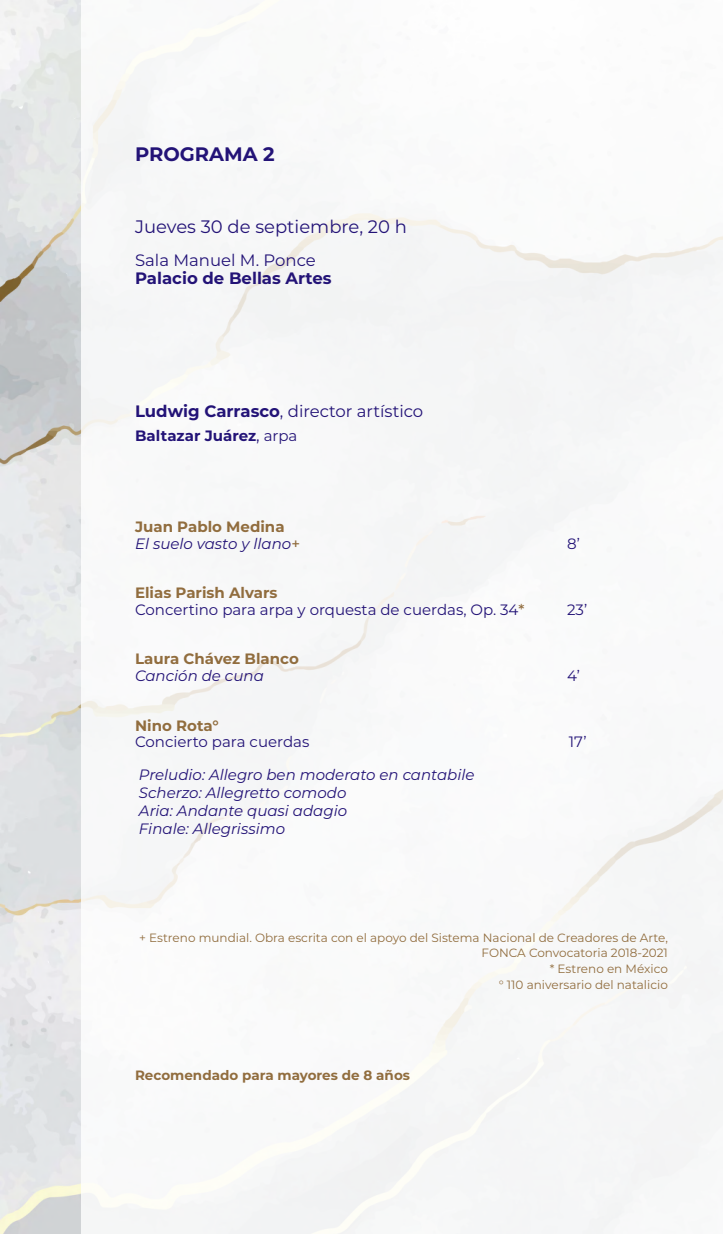
<style>
.page{position:relative;width:723px;height:1234px;background:#fff}
.page>*{position:absolute;margin:0;border:0;box-sizing:border-box;transform-origin:0 0}
.t1{font:700 19.5px "Montserrat";color:#231377}
.t2{font:18px "Montserrat";color:#231377}
.t3{font:16.5px "Montserrat";color:#231377}
.t4{font:700 16.5px "Montserrat";color:#231377}
.t5{font:italic 15px/18px "Montserrat";color:#231377}
.t6{font:15px/16.5px "Montserrat";color:#231377}
.t7{font:700 15px "Montserrat";color:#916d3e}
.t8{font:700 15px "Montserrat";color:#231377}
.t9{font:700 13.5px "Montserrat";color:#916d3e}
.t10{font:12px/15px "Montserrat";color:#916d3e;text-align:right}
.s1{font-weight:700}
.s2{font-weight:400;font-size:16.5px}
.s3{font-weight:400}
.s4{font-weight:700;font-style:normal;color:#916d3e}
.s5{font-weight:500;font-style:normal;color:#916d3e}
.s6{font-weight:700;color:#916d3e}
.s7{font-weight:500;color:#916d3e}
</style>
<div class="page">
<img style="left:0;top:0;width:81px;height:1233px">
<div style="left:81px;top:0;width:642px;height:1233px;background:#f8f8f9"></div>
<h1 class="t1" style="left:135px;top:140px;width:141px">PROGRAMA 2</h1>
<p class="t2" style="left:135px;top:214px;width:273px">Jueves 30 de septiembre, 20 h</p>
<p class="t3" style="left:135px;top:249px;width:182px">Sala Manuel M. Ponce</p>
<p class="t4" style="left:135px;top:266px;width:198px">Palacio de Bellas Artes</p>
<p class="t3" style="left:135px;top:399px;width:290px"><span class="s1">Ludwig Carrasco</span>, director artístico</p>
<p class="t8" style="left:135px;top:424px;width:164px">Baltazar Juárez<span class="s2">,</span> <span class="s3">arpa</span></p>
<p class="t5" style="left:135px;top:518px;width:167px;line-height:16.5px"><span class="s4">Juan Pablo Medina<br></span>El suelo vasto y llano<span class="s5">+</span></p>
<p class="t6" style="left:135px;top:584px;width:391px"><span class="s6">Elias Parish Alvars<br></span>Concertino para arpa y orquesta de cuerdas, Op. 34<span class="s7">*</span></p>
<p class="t6" style="left:567px;top:534px;width:14px">8’</p>
<p class="t6" style="left:567px;top:600px;width:22px">23’</p>
<p class="t7" style="left:135px;top:648px;width:165px">Laura Chávez Blanco</p>
<p class="t5" style="left:135px;top:666px;width:130px">Canción de cuna</p>
<p class="t6" style="left:567px;top:666px;width:14px">4’</p>
<p class="t7" style="left:135px;top:714px;width:85px">Nino Rota°</p>
<p class="t6" style="left:135px;top:732px;width:176px">Concierto para cuerdas</p>
<p class="t6" style="left:569px;top:732px;width:19px">17’</p>
<p class="t5" style="left:139px;top:765px;width:337px">Preludio: Allegro ben moderato en cantabile<br>Scherzo: Allegretto comodo<br>Aria: Andante quasi adagio<br>Finale: Allegrissimo</p>
<p class="t10" style="left:139px;top:929px;width:530px">+ Estreno mundial. Obra escrita con el apoyo del Sistema Nacional de Creadores de Arte,<br>FONCA Convocatoria 2018-2021</p>
<p class="t10" style="left:499px;top:960px;width:171px;line-height:16.2px">* Estreno en México<br>° 110 aniversario del natalicio</p>
<p class="t9" style="left:135px;top:1065px;width:276px">Recomendado para mayores de 8 años</p>
</div>
